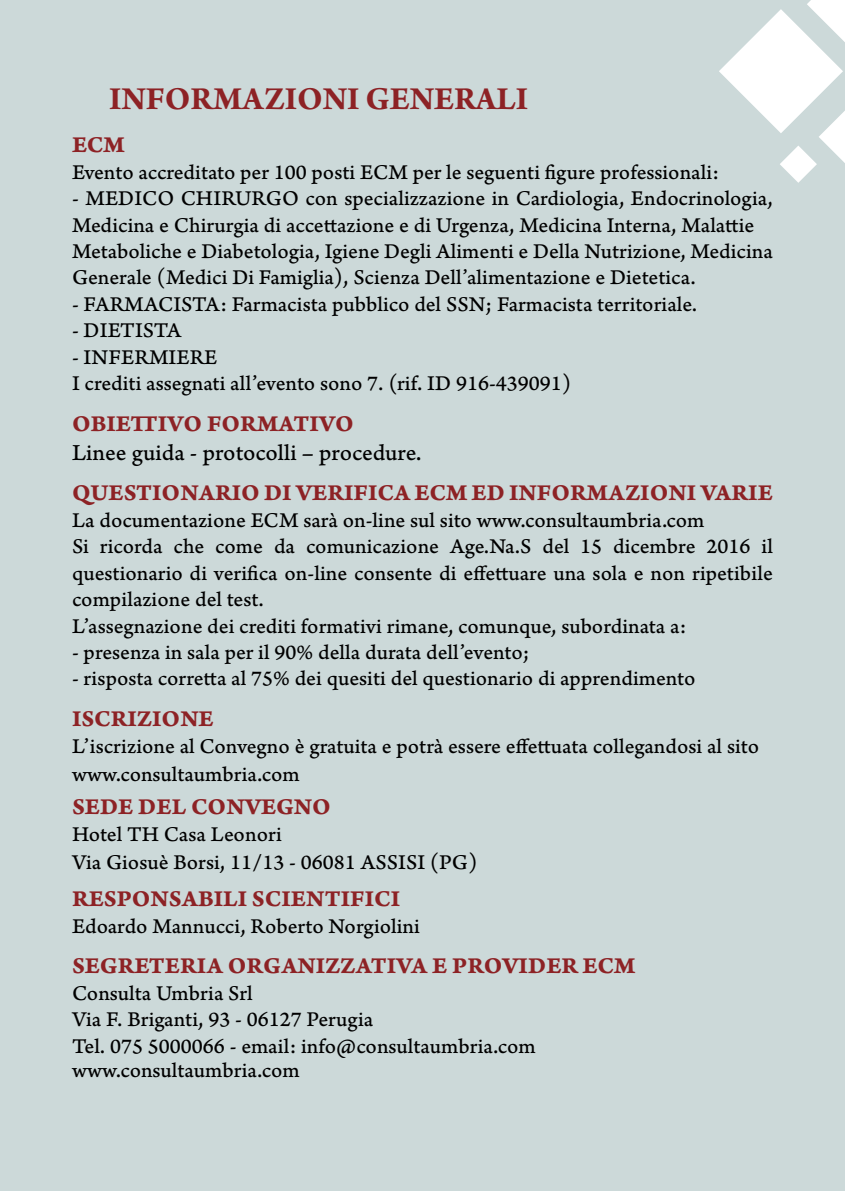
<style>
.page{position:relative;width:845px;height:1191px;background:#ccd9d9}
.page>*{position:absolute;margin:0;border:0;box-sizing:border-box;transform-origin:0 0}
.t1{font:700 34px "Arno Pro";color:#8d2225}
.t2{font:24px "Arno Pro Bold Caption";color:#8d2225}
.t3{font:24px "Arno Pro Caption";color:#000}
.t4{font:22px/26.4px "Arno Pro Caption";color:#000}
</style>
<div class="page">
<svg style="left:719px;top:0;width:126px;height:183px"></svg>
<h1 class="t1" style="left:109px;top:79px;width:421px">INFORMAZIONI GENERALI</h1>
<p class="t2" style="left:72px;top:131px;width:54px">ECM</p>
<p class="t4" style="left:72px;top:160px;width:648px">Evento accreditato per 100 posti ECM per le seguenti figure professionali:</p>
<p class="t4" style="left:72px;top:186px;width:702px">- MEDICO CHIRURGO con specializzazione in Cardiologia, Endocrinologia, Medicina e Chirurgia di accettazione e di Urgenza, Medicina Interna, Malattie Metaboliche e Diabetologia, Igiene Degli Alimenti e Della Nutrizione, Medicina Generale (Medici Di Famiglia), Scienza Dell’alimentazione e Dietetica.</p>
<p class="t4" style="left:72px;top:292px;width:626px">- FARMACISTA: Farmacista pubblico del SSN; Farmacista territoriale.</p>
<p class="t4" style="left:72px;top:318px;width:111px">- DIETISTA</p>
<p class="t4" style="left:72px;top:345px;width:501px">- INFERMIERE<br>I crediti assegnati all’evento sono 7. (rif. ID 916-439091)</p>
<p class="t2" style="left:72px;top:409px;width:283px">OBIETTIVO FORMATIVO</p>
<p class="t3" style="left:72px;top:438px;width:351px">Linee guida - protocolli – procedure.</p>
<p class="t2" style="left:72px;top:479px;width:702px">QUESTIONARIO DI VERIFICA ECM ED INFORMAZIONI VARIE</p>
<p class="t4" style="left:72px;top:508px;width:702px">La documentazione ECM sarà on-line sul sito www.consultaumbria.com<br>Si ricorda che come da comunicazione Age.Na.S del 15 dicembre 2016 il questionario di verifica on-line consente di effettuare una sola e non ripetibile compilazione del test.<br>L’assegnazione dei crediti formativi rimane, comunque, subordinata a:</p>
<p class="t4" style="left:72px;top:640px;width:459px">- presenza in sala per il 90% della durata dell’evento;</p>
<p class="t4" style="left:72px;top:666px;width:625px">- risposta corretta al 75% dei quesiti del questionario di apprendimento</p>
<p class="t2" style="left:72px;top:704px;width:143px">ISCRIZIONE</p>
<p class="t4" style="left:72px;top:732px;width:688px;line-height:28.8px">L’iscrizione al Convegno è gratuita e potrà essere effettuata collegandosi al sito www.consultaumbria.com</p>
<p class="t2" style="left:72px;top:792px;width:260px">SEDE DEL CONVEGNO</p>
<p class="t4" style="left:72px;top:820px;width:407px;line-height:28.8px">Hotel TH Casa Leonori<br>Via Giosuè Borsi, 11/13 - 06081 ASSISI (PG)</p>
<p class="t2" style="left:72px;top:884px;width:330px">RESPONSABILI SCIENTIFICI</p>
<p class="t4" style="left:72px;top:913px;width:349px">Edoardo Mannucci, Roberto Norgiolini</p>
<p class="t2" style="left:72px;top:951px;width:565px">SEGRETERIA ORGANIZZATIVA E PROVIDER ECM</p>
<p class="t4" style="left:72px;top:981px;width:465px">Consulta Umbria Srl<br>Via F. Briganti, 93 - 06127 Perugia<br>Tel. 075 5000066 - email: info@consultaumbria.com</p>
<p class="t4" style="left:72px;top:1057px;width:229px">www.consultaumbria.com</p>
</div>
